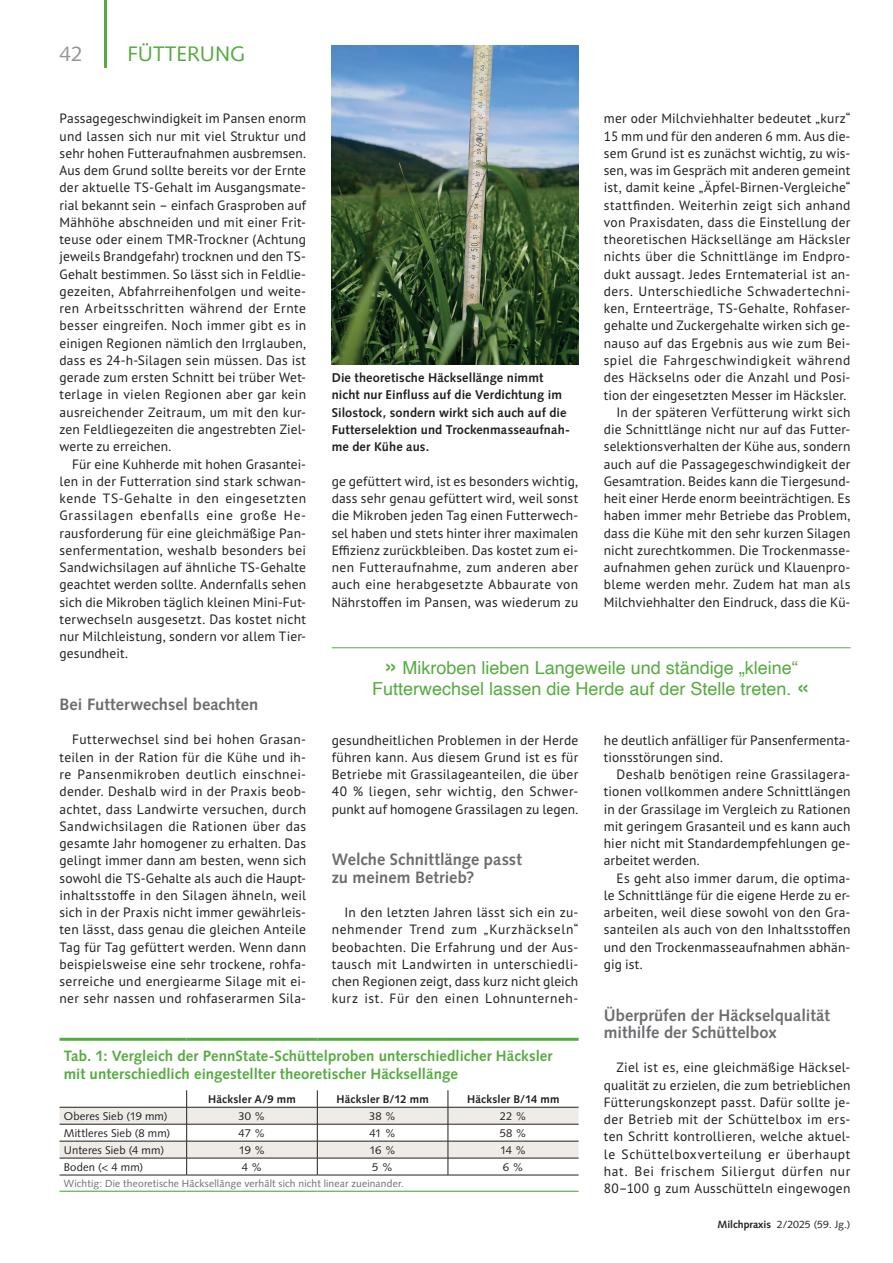
<style>
.page{position:relative;width:893px;height:1263px;background:#fff}
.page>*{position:absolute;margin:0;border:0;box-sizing:border-box;transform-origin:0 0}
.t1{font:21px "Syntax LT Std";color:#56ab40}
.t2{font:21px "Syntax LT Std";color:#939598}
.t3{font:18px/21.6px "Helvetica";color:#56ab40;text-align:center}
.t4{font:700 16.5px/17.2px "Syntax LT Std";color:#6c6d70}
.t5{font:700 15px/18px "Syntax LT Std";letter-spacing:.005em;color:#56ab40}
.t6{font:13.5px/17.2px "PT Sans Pro";letter-spacing:.015em;color:#231f20;text-align:justify}
.t7{font:700 12.75px/17.2px "Syntax LT Std";letter-spacing:.01em;color:#231f20}
.t8{font:11.25px "Syntax LT Std";letter-spacing:.015em;color:#231f20}
.t9{font:700 11.25px "Syntax LT Std";letter-spacing:.015em;color:#231f20}
.t10{font:10.5px "Syntax LT Std";color:#231f20}
.t11{font:10.35px "Syntax LT Std";letter-spacing:.015em;color:#6c6d70}
.s1{font-size:24px}
.s2{font-weight:700}
</style>
<div class="page">
<hr style="left:104px;top:0;width:2px;height:68px;background:#56ab40">
<hr style="left:332px;top:647px;width:518px;height:1px;background:#56ab40">
<svg style="left:60px;top:1090px;width:519px;height:85px"></svg>
<hr style="left:60px;top:1175px;width:127px;height:1px;background:#231f20">
<hr style="left:187px;top:1175px;width:130px;height:1px;background:#231f20">
<hr style="left:317px;top:1175px;width:131px;height:1px;background:#231f20">
<hr style="left:448px;top:1175px;width:131px;height:1px;background:#231f20">
<hr style="left:60px;top:1038px;width:127px;height:3px;background:#56ab40">
<hr style="left:187px;top:1038px;width:130px;height:3px;background:#56ab40">
<hr style="left:317px;top:1038px;width:131px;height:3px;background:#56ab40">
<hr style="left:448px;top:1038px;width:131px;height:3px;background:#56ab40">
<hr style="left:60px;top:1191px;width:127px;height:1px;background:#56ab40">
<hr style="left:187px;top:1191px;width:130px;height:1px;background:#56ab40">
<hr style="left:317px;top:1191px;width:131px;height:1px;background:#56ab40">
<hr style="left:448px;top:1191px;width:131px;height:1px;background:#56ab40">
<img style="left:332px;top:45px;width:246px;height:320px">
<h1 class="t2" style="left:60px;top:41px;width:25px">42</h1>
<h1 class="t1" style="left:127px;top:41px;width:119px">Fütterung</h1>
<p class="t6" style="left:604px;top:110px;width:248px;text-align:right">mer oder Milchviehhalter bedeutet „kurz“ 15 mm und für den anderen 6 mm. Aus die&shy;sem Grund ist es zunächst wichtig, zu wis&shy;sen, was im Gespräch mit anderen gemeint ist, damit keine „Äpfel-Birnen-Vergleiche“ stattfinden. Weiterhin zeigt sich anhand von Praxisdaten, dass die Einstellung der theoretischen Häcksellänge am Häcksler nichts über die Schnittlänge im Endpro&shy;dukt aussagt. Jedes Erntematerial ist an&shy;ders. Unterschiedliche Schwadertechni&shy;ken, Ernteerträge, TS-Gehalte, Rohfaser&shy;gehalte und Zuckergehalte wirken sich ge&shy;nauso auf das Ergebnis aus wie zum Bei&shy;spiel die Fahrgeschwindigkeit während des Häckselns oder die Anzahl und Posi&shy;tion der eingesetzten Messer im Häcksler.<br>In der späteren Verfütterung wirkt sich die Schnittlänge nicht nur auf das Futter&shy;selektionsverhalten der Kühe aus, sondern auch auf die Passagegeschwindigkeit der Gesamtration. Beides kann die Tiergesund&shy;heit einer Herde enorm beeinträchtigen. Es haben immer mehr Betriebe das Problem, dass die Kühe mit den sehr kurzen Silagen nicht zurechtkommen. Die Trockenmasse&shy;aufnahmen gehen zurück und Klauenpro&shy;bleme werden mehr. Zudem hat man als Milchviehhalter den Eindruck, dass die Kü-</p>
<p class="t6" style="left:60px;top:110px;width:248px">Passagegeschwindigkeit im Pansen enorm und lassen sich nur mit viel Struktur und sehr hohen Futteraufnahmen ausbremsen.<br>Aus dem Grund sollte bereits vor der Ernte der aktuelle TS-Gehalt im Ausgangsmate&shy;rial bekannt sein – einfach Grasproben auf Mähhöhe abschneiden und mit einer Frit&shy;teuse oder einem TMR-Trockner (Achtung jeweils Brandgefahr) trocknen und den TS-Gehalt bestimmen. So lässt sich in Feldlie&shy;gezeiten, Abfahrreihenfolgen und weite&shy;ren Arbeitsschritten während der Ernte besser eingreifen. Noch immer gibt es in einigen Regionen nämlich den Irrglauben, dass es 24-h-Silagen sein müssen. Das ist gerade zum ersten Schnitt bei trüber Wet&shy;terlage in vielen Regionen aber gar kein ausreichender Zeitraum, um mit den kur&shy;zen Feldliegezeiten die angestrebten Ziel&shy;werte zu erreichen.</p>
<p class="t6" style="left:60px;top:455px;width:248px;text-indent:13px">Für eine Kuhherde mit hohen Grasantei&shy;len in der Futterration sind stark schwan&shy;kende TS-Gehalte in den eingesetzten Grassilagen ebenfalls eine große He&shy;rausforderung für eine gleichmäßige Pan&shy;senfermentation, weshalb besonders bei Sandwichsilagen auf ähnliche TS-Gehalte geachtet werden sollte. Andernfalls sehen sich die Mikroben täglich kleinen Mini-Fut&shy;terwechseln ausgesetzt. Das kostet nicht nur Milchleistung, sondern vor allem Tier&shy;gesundheit.</p>
<p class="t4" style="left:60px;top:696px;width:200px">Bei Futterwechsel beachten</p>
<p class="t6" style="left:60px;top:731px;width:248px;text-indent:13px">Futterwechsel sind bei hohen Grasan&shy;teilen in der Ration für die Kühe und ih&shy;re Pansenmikroben deutlich einschnei&shy;dender. Deshalb wird in der Praxis beob&shy;achtet, dass Landwirte versuchen, durch Sandwichsilagen die Rationen über das gesamte Jahr homogener zu erhalten. Das gelingt immer dann am besten, wenn sich sowohl die TS-Gehalte als auch die Haupt&shy;inhaltsstoffe in den Silagen ähneln, weil sich in der Praxis nicht immer gewährleis&shy;ten lässt, dass genau die gleichen Anteile Tag für Tag gefüttert werden. Wenn dann beispielsweise eine sehr trockene, rohfa&shy;serreiche und energiearme Silage mit ei&shy;ner sehr nassen und rohfaserarmen Sila-</p>
<p class="t7" style="left:332px;top:369px;width:240px">Die theoretische Häcksellänge nimmt nicht nur Einfluss auf die Verdichtung im Silostock, sondern wirkt sich auch auf die Futterselektion und Trockenmasseaufnah&shy;me der Kühe aus.</p>
<p class="t6" style="left:332px;top:472px;width:248px">ge gefüttert wird, ist es besonders wichtig, dass sehr genau gefüttert wird, weil sonst die Mikroben jeden Tag einen Futterwech&shy;sel haben und stets hinter ihrer maximalen Effizienz zurückbleiben. Das kostet zum ei&shy;nen Futteraufnahme, zum anderen aber auch eine herabgesetzte Abbaurate von Nährstoffen im Pansen, was wiederum zu</p>
<h2 class="t3" style="left:372px;top:657px;width:439px"><span class="s1">»</span> Mikroben lieben Langeweile und ständige „kleine“<br>Futterwechsel lassen die Herde auf der Stelle treten. <span class="s1">«</span></h2>
<p class="t6" style="left:332px;top:731px;width:248px">gesundheitlichen Problemen in der Herde führen kann. Aus diesem Grund ist es für Betriebe mit Grassilageanteilen, die über 40 % liegen, sehr wichtig, den Schwer&shy;punkt auf homogene Grassilagen zu legen.</p>
<p class="t4" style="left:332px;top:851px;width:192px">Welche Schnittlänge passt zu meinem Betrieb?</p>
<p class="t6" style="left:332px;top:903px;width:248px;text-indent:13px">In den letzten Jahren lässt sich ein zu&shy;nehmender Trend zum „Kurzhäckseln“ beobachten. Die Erfahrung und der Aus&shy;tausch mit Landwirten in unterschiedli&shy;chen Regionen zeigt, dass kurz nicht gleich kurz ist. Für den einen Lohnunterneh-</p>
<p class="t6" style="left:604px;top:731px;width:248px">he deutlich anfälliger für Pansenfermenta&shy;tionsstörungen sind.</p>
<p class="t6" style="left:604px;top:765px;width:248px;text-indent:13px">Deshalb benötigen reine Grassilagera&shy;tionen vollkommen andere Schnittlängen in der Grassilage im Vergleich zu Rationen mit geringem Grasanteil und es kann auch hier nicht mit Standardempfehlungen ge&shy;arbeitet werden.</p>
<p class="t6" style="left:604px;top:869px;width:248px;text-indent:13px">Es geht also immer darum, die optima&shy;le Schnittlänge für die eigene Herde zu er&shy;arbeiten, weil diese sowohl von den Gra&shy;santeilen als auch von den Inhaltsstoffen und den Trockenmasseaufnahmen abhän&shy;gig ist.</p>
<p class="t4" style="left:604px;top:1006px;width:227px">Überprüfen der Häckselqualität mithilfe der Schüttelbox</p>
<p class="t6" style="left:604px;top:1058px;width:248px;text-indent:13px">Ziel ist es, eine gleichmäßige Häcksel&shy;qualität zu erzielen, die zum betrieblichen Fütterungskonzept passt. Dafür sollte je&shy;der Betrieb mit der Schüttelbox im ers&shy;ten Schritt kontrollieren, welche aktuel&shy;le Schüttelboxverteilung er überhaupt hat. Bei frischem Siliergut dürfen nur 80–100 g zum Ausschütteln eingewogen</p>
<p class="t5" style="left:64px;top:1047px;width:490px">Tab. 1: Vergleich der PennState-Schüttelproben unterschiedlicher Häcksler mit unterschiedlich eingestellter theoretischer Häcksellänge</p>
<p class="t9" style="left:208px;top:1093px;width:89px">Häcksler A/9 mm</p>
<p class="t9" style="left:336px;top:1093px;width:94px">Häcksler B/12 mm</p>
<p class="t9" style="left:467px;top:1093px;width:94px">Häcksler B/14 mm</p>
<p class="t8" style="left:64px;top:1109px;width:105px">Oberes Sieb (19 mm)</p>
<p class="t8" style="left:238px;top:1109px;width:29px">30 %</p>
<p class="t8" style="left:369px;top:1109px;width:29px">38 %</p>
<p class="t8" style="left:500px;top:1109px;width:29px">22 %</p>
<p class="t8" style="left:64px;top:1126px;width:108px">Mittleres Sieb (8 mm)</p>
<p class="t8" style="left:239px;top:1126px;width:28px">47 %</p>
<p class="t8" style="left:369px;top:1126px;width:28px">41 %</p>
<p class="t8" style="left:500px;top:1126px;width:29px">58 %</p>
<p class="t8" style="left:64px;top:1143px;width:102px">U nteres Sieb (4 mm)</p>
<p class="t8" style="left:239px;top:1143px;width:28px">19 %</p>
<p class="t8" style="left:369px;top:1143px;width:28px">16 %</p>
<p class="t8" style="left:500px;top:1143px;width:28px">14 %</p>
<p class="t8" style="left:64px;top:1160px;width:81px">Boden (&lt; 4 mm)</p>
<p class="t8" style="left:242px;top:1160px;width:22px">4 %</p>
<p class="t8" style="left:372px;top:1160px;width:22px">5 %</p>
<p class="t8" style="left:503px;top:1160px;width:22px">6 %</p>
<p class="t11" style="left:64px;top:1177px;width:342px">Wichtig: Die theoretische Häcksellänge verhält sich nicht linear zueinander.</p>
<p class="t10" style="left:717px;top:1218px;width:135px"><span class="s2">Milchpraxis</span> 2/2025 (59. Jg.)</p>
</div>
